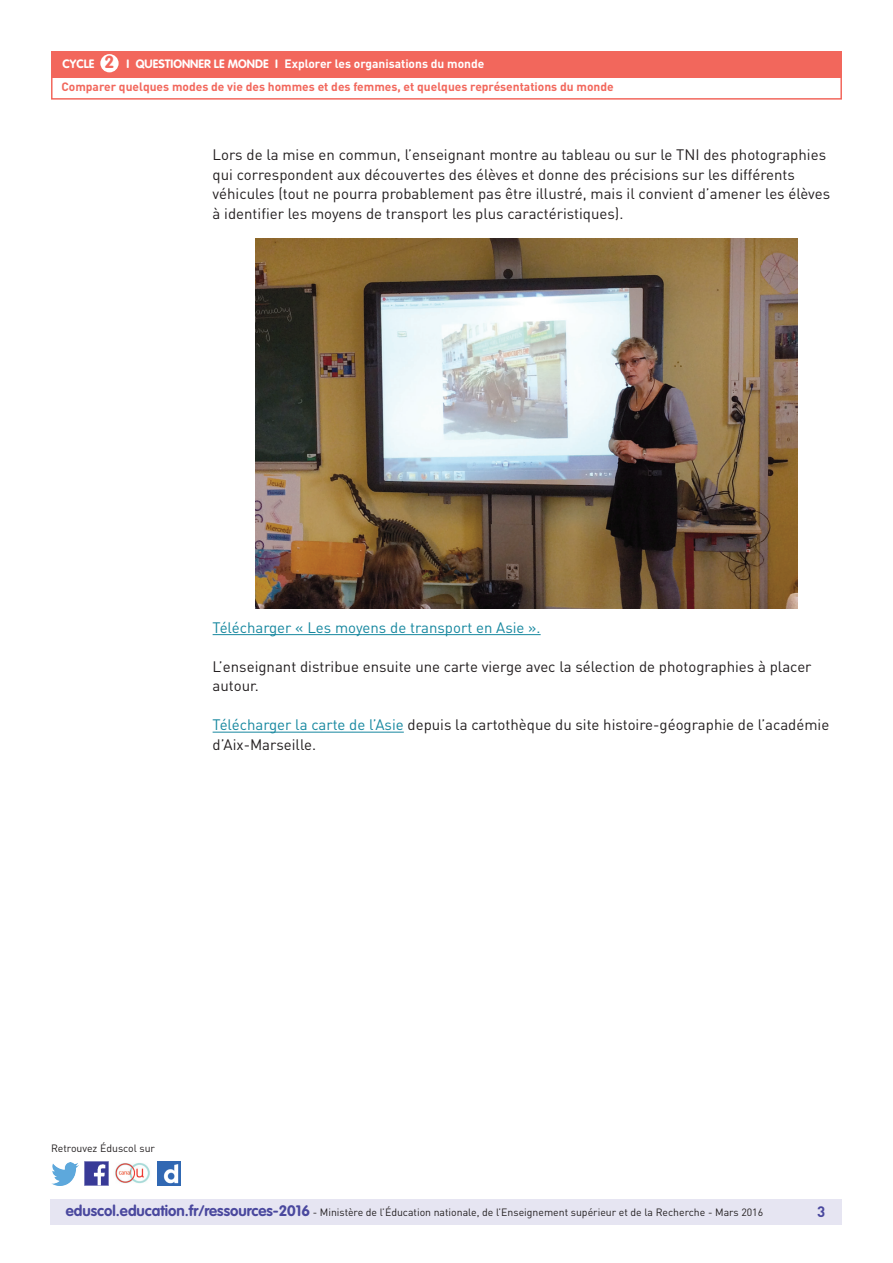
<style>
.page{position:relative;width:893px;height:1263px;background:#fff}
.page>*{position:absolute;margin:0;border:0;box-sizing:border-box;transform-origin:0 0}
.t1{font:15px/19.5px "DIN Pro";color:#231f20}
.t2{font:15px "DIN Pro";color:#16879f}
.t3{font:700 15px "DIN Pro";color:#4a489e}
.t4{font:700 12px/23.1px "DIN Pro";color:#f2675c}
.t5{font:10.5px "DIN Pro";color:#231f20}
.s1{font-family:"VAG Rounded Std";color:#fff}
.s2{font-family:"VAG Rounded Std";font-size:17.25px}
.s3{color:#fff}
.s4{color:#16879f}
.s5{font-family:"VAG Rounded Std";font-weight:700;font-size:15px;color:#4a489e}
</style>
<div class="page">
<div style="left:50px;top:1199px;width:791px;height:26px;background:#e6e5f2"></div>
<div style="left:51px;top:51px;width:791px;height:27px;background:#f2675c"></div>
<div style="left:100px;top:54px;width:19px;height:18px;background:#fff;border-radius:50%"></div>
<div style="left:51px;top:75px;width:791px;height:25px;border:2px solid #f2675c"></div>
<img style="left:85px;top:1162px;width:23px;height:23px">
<img style="left:51px;top:1163px;width:28px;height:22px">
<img style="left:158px;top:1162px;width:22px;height:23px">
<img style="left:115px;top:1163px;width:35px;height:21px">
<hr style="left:213px;top:634px;width:328px;height:1px;background:#16879f">
<hr style="left:213px;top:732px;width:191px;height:1px;background:#16879f">
<img style="left:256px;top:239px;width:541px;height:370px">
<p class="t4" style="left:61px;top:52px;width:554px"><span class="s1">CYCLE</span> <span class="s2">2</span> <span class="s1">I Questionner le monde I</span> <span class="s3">Explorer les organisations du monde<br></span>Comparer quelques modes de vie des hommes et des femmes, et quelques représentations du monde</p>
<p class="t1" style="left:213px;top:145px;width:619px">Lors de la mise en commun, l’enseignant montre au tableau ou sur le TNI des photographies qui correspondent aux découvertes des élèves et donne des précisions sur les différents véhicules (tout ne pourra probablement pas être illustré, mais il convient d’amener les élèves à identifier les moyens de transport les plus caractéristiques).</p>
<p class="t2" style="left:213px;top:618px;width:330px">Télécharger « Les moyens de transport en Asie ».</p>
<p class="t1" style="left:213px;top:656px;width:600px">L’enseignant distribue ensuite une carte vierge avec la sélection de photographies à placer autour.</p>
<p class="t1" style="left:213px;top:715px;width:618px"><span class="s4">Télécharger la carte de l’Asie</span> depuis la cartothèque du site histoire-géographie de l’académie d’Aix-Marseille.</p>
<p class="t5" style="left:51px;top:1141px;width:106px">Retrouvez Éduscol sur</p>
<p class="t5" style="left:66px;top:1205px;width:699px"><span class="s5">eduscol.education.fr/ressources-2016</span> - Ministère de l’Éducation nationale, de l’Enseignement supérieur et de la Recherche - Mars 2016</p>
<p class="t3" style="left:817px;top:1201px;width:10px">3</p>
</div>
